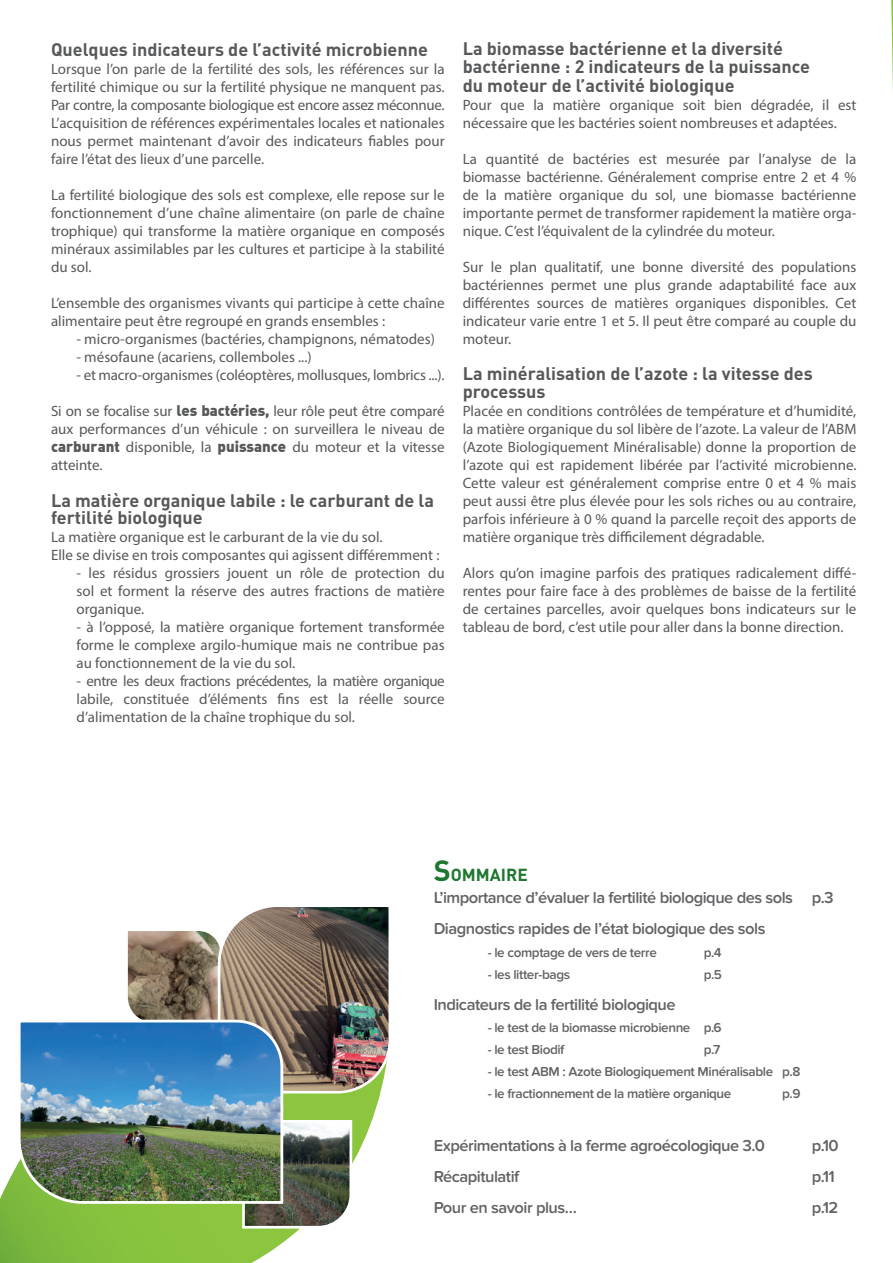
<style>
.page{position:relative;width:893px;height:1263px;background:#fff}
.page>*{position:absolute;margin:0;border:0;box-sizing:border-box;transform-origin:0 0}
.t1{font:700 18px/17.2px "DIN";color:#57585a}
.t2{font:700 17.25px "DIN";color:#1e772f}
.t3{font:600 16.5px/31px "Proxima Nova Soft";letter-spacing:-.03em;color:#636366}
.t4{font:15px/18px "Myriad Pro";color:#57585a;text-align:justify}
.t5{font:600 13.5px "Proxima Nova Soft";letter-spacing:-.03em;color:#636366}
.s1{font-family:"DIN Black Alternate"}
.s2{font-size:28.8px}
</style>
<div class="page">
<svg style="left:891px;top:0;width:2px;height:91px"></svg>
<svg style="left:0;top:1095px;width:380px;height:168px"></svg>
<img style="left:127px;top:907px;width:265px;height:188px">
<svg style="left:241px;top:1119px;width:113px;height:111px"></svg>
<img style="left:16px;top:1018px;width:269px;height:187px">
<p class="t1" style="left:51px;top:40px;width:378px">Quelques indicateurs de l’activité microbienne</p>
<p class="t4" style="left:51px;top:60px;width:395px">Lorsque l’on parle de la fertilité des sols, les références sur la fertilité chimique ou sur la fertilité physique ne manquent pas.<br>Par contre, la composante biologique est encore assez méconnue.<br>L’acquisition de références expérimentales locales et nationales nous permet maintenant d’avoir des indicateurs fiables pour faire l’état des lieux d’une parcelle.</p>
<p class="t4" style="left:51px;top:186px;width:395px">La fertilité biologique des sols est complexe, elle repose sur le fonctionnement d’une chaîne alimentaire (on parle de chaîne trophique) qui transforme la matière organique en composés minéraux assimilables par les cultures et participe à la stabilité du sol.</p>
<p class="t4" style="left:51px;top:294px;width:395px">L’ensemble des organismes vivants qui participe à cette chaîne alimentaire peut être regroupé en grands ensembles :</p>
<p class="t4" style="left:77px;top:330px;width:360px">- micro-organismes (bactéries, champignons, nématodes)</p>
<p class="t4" style="left:77px;top:348px;width:237px">- mésofaune (acariens, collemboles ...)</p>
<p class="t4" style="left:77px;top:366px;width:370px">- et macro-organismes (coléoptères, mollusques, lombrics ...).</p>
<p class="t4" style="left:51px;top:402px;width:395px">Si on se focalise sur <span class="s1">les bactéries,</span> leur rôle peut être comparé aux performances d’un véhicule : on surveillera le niveau de <span class="s1">carburant</span> disponible, la <span class="s1">puissance</span> du moteur et la vitesse atteinte.</p>
<p class="t1" style="left:51px;top:491px;width:384px">La matière organique labile : le carburant de la fertilité biologique</p>
<p class="t4" style="left:51px;top:528px;width:390px">La matière organique est le carburant de la vie du sol.<br>Elle se divise en trois composantes qui agissent différemment :</p>
<p class="t4" style="left:77px;top:564px;width:370px">- les résidus grossiers jouent un rôle de protection du sol et forment la réserve des autres fractions de matière organique.</p>
<p class="t4" style="left:77px;top:618px;width:370px">- à l’opposé, la matière organique fortement transformée forme le complexe argilo-humique mais ne contribue pas au fonctionnement de la vie du sol.</p>
<p class="t4" style="left:77px;top:672px;width:370px">- entre les deux fractions précédentes, la matière organique labile, constituée d’éléments fins est la réelle source d’alimentation de la chaîne trophique du sol.</p>
<p class="t1" style="left:463px;top:39px;width:349px">La biomasse bactérienne et la diversité bactérienne : 2 indicateurs de la puissance</p>
<p class="t1" style="left:463px;top:76px;width:273px">du moteur de l’activité biologique</p>
<p class="t4" style="left:463px;top:96px;width:395px">Pour que la matière organique soit bien dégradée, il est nécessaire que les bactéries soient nombreuses et adaptées.</p>
<p class="t4" style="left:463px;top:150px;width:395px">La quantité de bactéries est mesurée par l’analyse de la biomasse bactérienne. Généralement comprise entre 2 et 4 % de la matière organique du sol, une biomasse bactérienne importante permet de transformer rapidement la matière orga&shy;nique. C’est l’équivalent de la cylindrée du moteur.</p>
<p class="t4" style="left:463px;top:258px;width:395px">Sur le plan qualitatif, une bonne diversité des populations bactériennes permet une plus grande adaptabilité face aux différentes sources de matières organiques disponibles. Cet indicateur varie entre 1 et 5. Il peut être comparé au couple du moteur.</p>
<p class="t1" style="left:463px;top:363px;width:352px;line-height:18px">La minéralisation de l’azote : la vitesse des processus</p>
<p class="t4" style="left:463px;top:401px;width:395px">Placée en conditions contrôlées de température et d’humidité, la matière organique du sol libère de l’azote. La valeur de l’ABM (Azote Biologiquement Minéralisable) donne la proportion de l’azote qui est rapidement libérée par l’activité microbienne.<br>Cette valeur est généralement comprise entre 0 et 4 % mais peut aussi être plus élevée pour les sols riches ou au contraire, parfois inférieure à 0 % quand la parcelle reçoit des apports de matière organique très difficilement dégradable.</p>
<p class="t4" style="left:463px;top:563px;width:395px">Alors qu’on imagine parfois des pratiques radicalement diffé&shy;rentes pour faire face à des problèmes de baisse de la fertilité de certaines parcelles, avoir quelques bons indicateurs sur le tableau de bord, c’est utile pour aller dans la bonne direction.</p>
<p class="t2" style="left:434px;top:863px;width:96px"><span class="s2">S</span>OMMAIRE</p>
<p class="t3" style="left:434px;top:883px;width:402px">L’importance d’évaluer la fertilité biologique des sols p.3<br>Diagnostics rapides de l’état biologique des sols</p>
<p class="t5" style="left:488px;top:945px;width:171px">- le comptage de vers de terre</p>
<p class="t5" style="left:704px;top:945px;width:20px">p.4</p>
<p class="t5" style="left:488px;top:967px;width:84px">- les litter-bags</p>
<p class="t5" style="left:704px;top:967px;width:20px">p.5</p>
<p class="t3" style="left:434px;top:989px;width:244px">Indicateurs de la fertilité biologique</p>
<p class="t5" style="left:488px;top:1020px;width:236px">- le test de la biomasse microbienne p.6</p>
<p class="t5" style="left:488px;top:1042px;width:78px">- le test Biodif</p>
<p class="t5" style="left:704px;top:1042px;width:18px">p.7</p>
<p class="t5" style="left:488px;top:1064px;width:314px">- le test ABM : Azote Biologiquement Minéralisable p.8</p>
<p class="t5" style="left:488px;top:1086px;width:245px">- le fractionnement de la matière organique</p>
<p class="t5" style="left:782px;top:1086px;width:20px">p.9</p>
<p class="t3" style="left:434px;top:1130px;width:333px">Expérimentations à la ferme agroécologique 3.0</p>
<p class="t3" style="left:812px;top:1130px;width:29px">p.10</p>
<p class="t3" style="left:434px;top:1161px;width:87px">Récapitulatif</p>
<p class="t3" style="left:812px;top:1161px;width:25px">p.11</p>
<p class="t3" style="left:434px;top:1192px;width:145px">Pour en savoir plus…</p>
<p class="t3" style="left:812px;top:1192px;width:28px">p.12</p>
</div>
